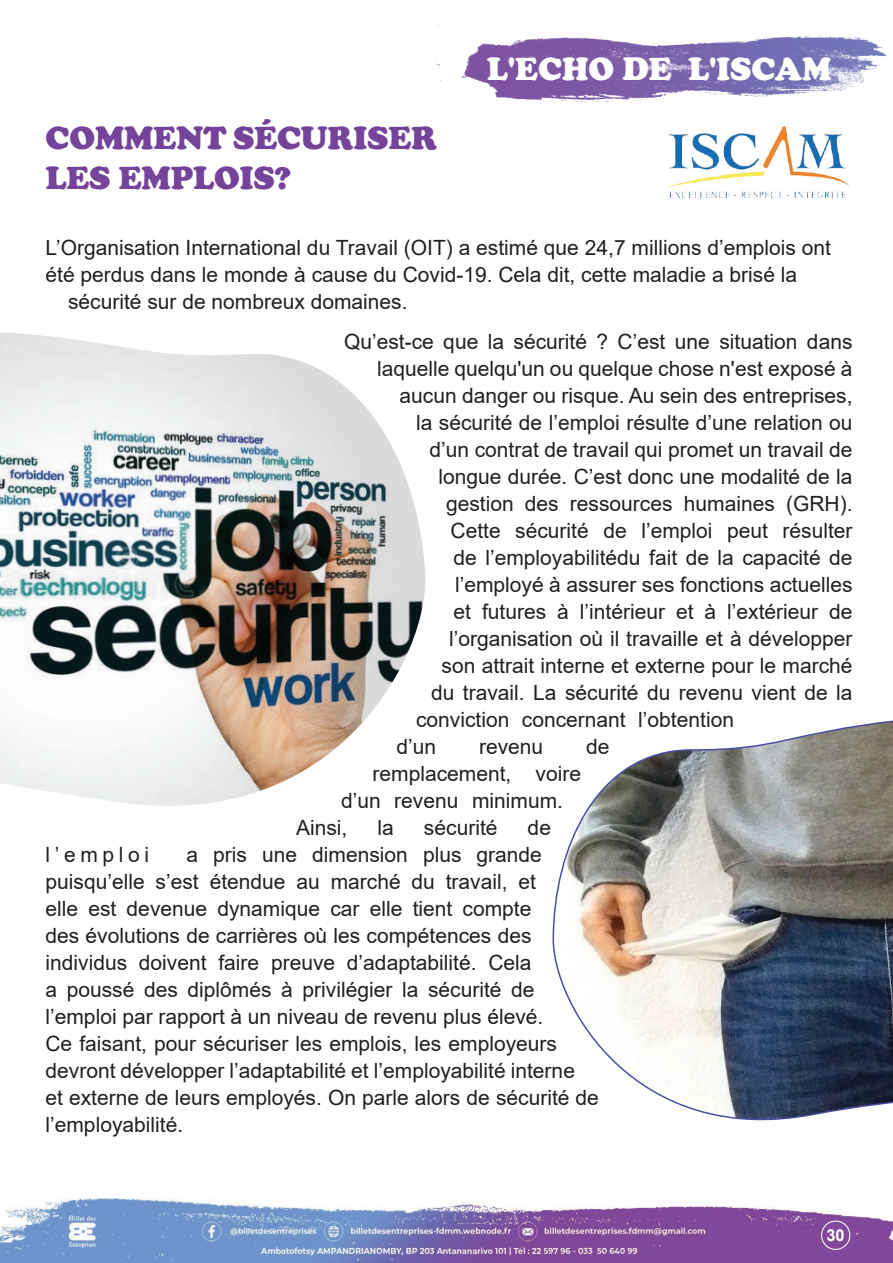
<style>
.page{position:relative;width:893px;height:1263px;background:#fff}
.page>*{position:absolute;margin:0;border:0;box-sizing:border-box;transform-origin:0 0}
.t1{font:900 33px/39.6px "Cooper";color:#75439a}
.t2{font:900 33px "Cooper";color:#fff}
.t3{font:21px/27px "Arial";color:#231f20}
.t4{font:700 16.5px "Arial";color:#fff}
</style>
<div class="page">
<img style="left:0;top:1199px;width:893px;height:64px">
<img style="left:437px;top:25px;width:450px;height:77px">
<img style="left:664px;top:125px;width:185px;height:73px">
<img style="left:0;top:333px;width:426px;height:473px">
<img style="left:552px;top:720px;width:341px;height:401px">
<div style="left:821px;top:1220px;width:29px;height:30px;border:1px solid #fff;border-radius:50%"></div>
<h1 class="t1" style="left:45px;top:118px;width:393px">COMMENT SÉCURISER<br>LES EMPLOIS?</h1>
<h1 class="t2" style="left:487px;top:49px;width:346px">L'ECHO DE L'ISCAM</h1>
<p class="t3" style="left:45px;top:234px;width:787px">L’Organisation International du Travail (OIT) a estimé que 24,7 millions d’emplois ont</p>
<p class="t3" style="left:45px;top:261px;width:753px">été perdus dans le monde à cause du Covid-19. Cela dit, cette maladie a brisé la</p>
<p class="t3" style="left:68px;top:288px;width:341px">sécurité sur de nombreux domaines.</p>
<p class="t3" style="left:344px;top:328px;width:510px">Qu’est-ce que la sécurité ? C’est une situation dans</p>
<p class="t3" style="left:377px;top:355px;width:477px">laquelle quelqu'un ou quelque chose n'est exposé à</p>
<p class="t3" style="left:399px;top:382px;width:454px">aucun danger ou risque. Au sein des entreprises,</p>
<p class="t3" style="left:416px;top:409px;width:438px">la sécurité de l’emploi résulte d’une relation ou</p>
<p class="t3" style="left:429px;top:436px;width:425px">d’un contrat de travail qui promet un travail de</p>
<p class="t3" style="left:438px;top:463px;width:415px">longue durée. C’est donc une modalité de la</p>
<p class="t3" style="left:446px;top:490px;width:408px">gestion des ressources humaines (GRH).</p>
<p class="t3" style="left:450px;top:517px;width:403px">Cette sécurité de l’emploi peut résulter</p>
<p class="t3" style="left:453px;top:544px;width:401px">de l’employabilitédu fait de la capacité de</p>
<p class="t3" style="left:455px;top:571px;width:399px">l’employé à assurer ses fonctions actuelles</p>
<p class="t3" style="left:453px;top:598px;width:401px">et futures à l’intérieur et à l’extérieur de</p>
<p class="t3" style="left:449px;top:625px;width:405px">l’organisation où il travaille et à développer</p>
<p class="t3" style="left:441px;top:652px;width:413px">son attrait interne et externe pour le marché</p>
<p class="t3" style="left:431px;top:679px;width:423px">du travail. La sécurité du revenu vient de la</p>
<p class="t3" style="left:416px;top:706px;width:319px">conviction concernant l’obtention</p>
<p class="t3" style="left:396px;top:733px;width:41px">d’un</p>
<p class="t3" style="left:479px;top:733px;width:66px">revenu</p>
<p class="t3" style="left:586px;top:733px;width:25px">de</p>
<p class="t3" style="left:372px;top:760px;width:210px">remplacement, voire</p>
<p class="t3" style="left:341px;top:787px;width:223px">d’un revenu minimum.</p>
<p class="t3" style="left:296px;top:814px;width:53px">Ainsi,</p>
<p class="t3" style="left:377px;top:814px;width:18px">la</p>
<p class="t3" style="left:424px;top:814px;width:75px">sécurité</p>
<p class="t3" style="left:528px;top:814px;width:25px">de</p>
<p class="t3" style="left:45px;top:841px;width:105px">l’emploi</p>
<p class="t3" style="left:45px;top:841px;width:555px;text-indent:141px">a pris une dimension plus grande puisqu’elle s’est étendue au marché du travail, et<br>elle est devenue dynamique car elle tient compte<br>des évolutions de carrières où les compétences des individus doivent faire preuve d’adaptabilité. Cela<br>a poussé des diplômés à privilégier la sécurité de l’emploi par rapport à un niveau de revenu plus élevé.<br>Ce faisant, pour sécuriser les emplois, les employeurs devront développer l’adaptabilité et l’employabilité interne<br>et externe de leurs employés. On parle alors de sécurité de l’employabilité.</p>
<p class="t4" style="left:826px;top:1224px;width:20px">30</p>
</div>
